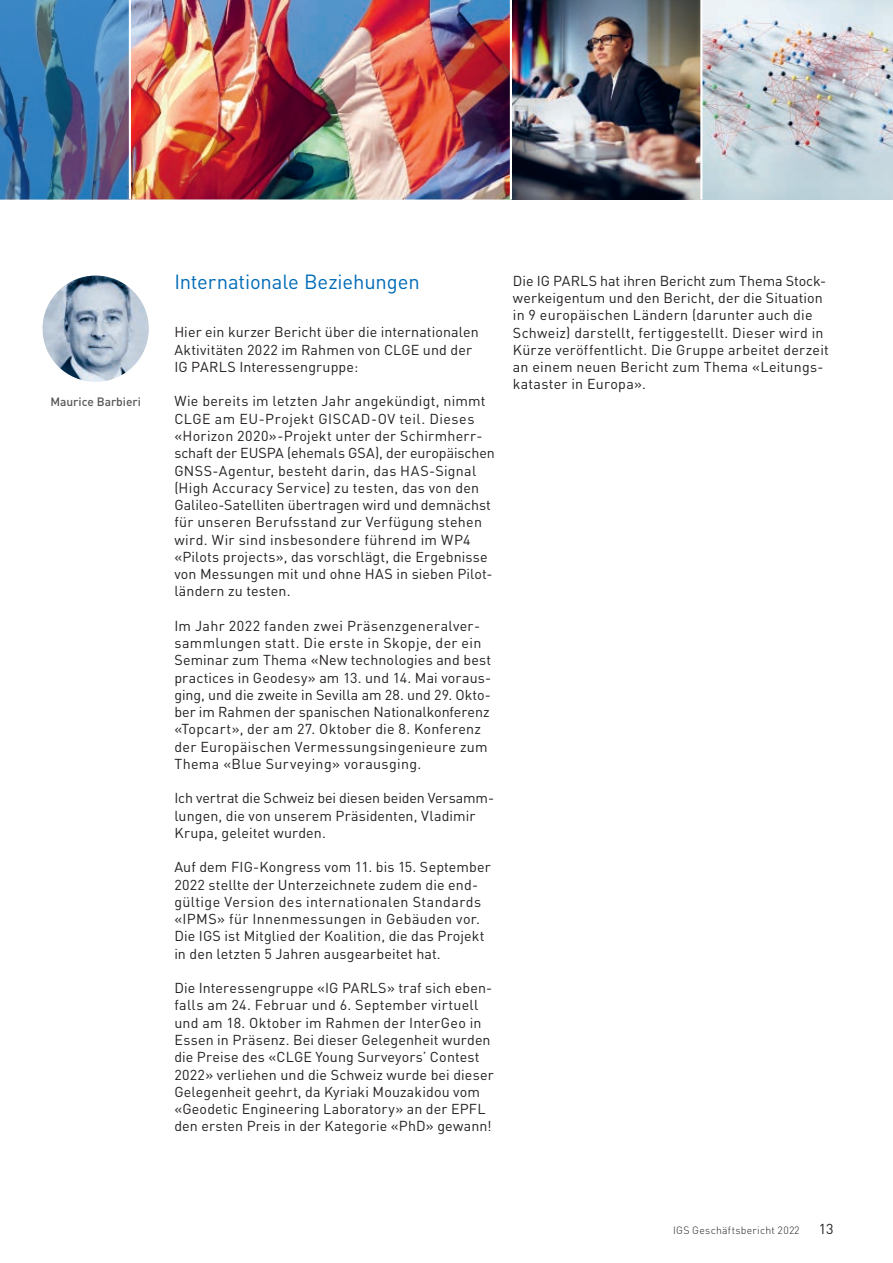
<style>
.page{position:relative;width:893px;height:1263px;background:#fff}
.page>*{position:absolute;margin:0;border:0;box-sizing:border-box;transform-origin:0 0}
.t1{font:20.25px "DINOT";letter-spacing:-.005em;color:#006bb6}
.t2{font:14.25px/17.2px "DINOT";letter-spacing:.015em;color:#231f20}
.t3{font:500 12px "DINOT";color:#57585a}
.t4{font:300 10.5px "DINOT";letter-spacing:.025em;color:#231f20}
</style>
<div class="page">
<img style="left:512px;top:0;width:188px;height:199px">
<img style="left:131px;top:0;width:379px;height:199px">
<img style="left:702px;top:0;width:191px;height:199px">
<img style="left:0;top:0;width:129px;height:199px">
<img style="left:43px;top:276px;width:106px;height:106px;border-radius:53px">
<p class="t3" style="left:50px;top:394px;width:92px">Maurice Barbieri</p>
<h1 class="t1" style="left:174px;top:269px;width:247px">Internationale Beziehungen</h1>
<p class="t2" style="left:174px;top:323px;width:306px">Hier ein kurzer Bericht über die internationalen<br>Aktivitäten 2022 im Rahmen von CLGE und der<br>IG PARLS Interessengruppe:</p>
<p class="t2" style="left:174px;top:392px;width:322px">Wie bereits im letzten Jahr angekündigt, nimmt CLGE am EU-Projekt GISCAD-OV teil. Dieses «Horizon 2020»-Projekt unter der Schirmherr&shy;schaft der EUSPA (ehemals GSA), der europäischen GNSS-Agentur, besteht darin, das HAS-Signal (High Accuracy Service) zu testen, das von den Galileo-Satelliten übertragen wird und demnächst für unseren Berufsstand zur Verfügung stehen wird. Wir sind insbesondere führend im WP4 «Pilots projects», das vorschlägt, die Ergebnisse von Messungen mit und ohne HAS in sieben Pilot&shy;ländern zu testen.</p>
<p class="t2" style="left:174px;top:617px;width:318px">Im Jahr 2022 fanden zwei Präsenzgeneralver&shy;sammlungen statt. Die erste in Skopje, der ein Seminar zum Thema «New technologies and best practices in Geodesy» am 13. und 14. Mai voraus&shy;ging, und die zweite in Sevilla am 28. und 29. Okto&shy;ber im Rahmen der spanischen Nationalkonferenz «Topcart», der am 27. Oktober die 8. Konferenz der Europäischen Vermessungsingenieure zum Thema «Blue Surveying» vorausging.</p>
<p class="t2" style="left:174px;top:789px;width:319px">Ich vertrat die Schweiz bei diesen beiden Versamm&shy;lungen, die von unserem Präsidenten, Vladimir<br>Krupa, geleitet wurden.</p>
<p class="t2" style="left:174px;top:858px;width:318px">Auf dem FIG-Kongress vom 11. bis 15. September 2022 stellte der Unterzeichnete zudem die end&shy;gültige Version des internationalen Standards «IPMS» für Innenmessungen in Gebäuden vor.<br>Die IGS ist Mitglied der Koalition, die das Projekt in den letzten 5 Jahren ausgearbeitet hat.</p>
<p class="t2" style="left:174px;top:979px;width:321px">Die Interessengruppe «IG PARLS» traf sich eben&shy;falls am 24. Februar und 6. September virtuell und am 18. Oktober im Rahmen der InterGeo in Essen in Präsenz. Bei dieser Gelegenheit wurden die Preise des «CLGE Young Surveyors’ Contest 2022» verliehen und die Schweiz wurde bei dieser Gelegenheit geehrt, da Kyriaki Mouzakidou vom «Geodetic Engineering Laboratory» an der EPFL den ersten Preis in der Kategorie «PhD» gewann!</p>
<p class="t2" style="left:513px;top:272px;width:318px">Die IG PARLS hat ihren Bericht zum Thema Stock&shy;werkeigentum und den Bericht, der die Situation in 9 europäischen Ländern (darunter auch die Schweiz) darstellt, fertiggestellt. Dieser wird in Kürze veröffentlicht. Die Gruppe arbeitet derzeit an einem neuen Bericht zum Thema «Leitungs&shy;kataster in Europa».</p>
<p class="t4" style="left:673px;top:1224px;width:128px">IGS Geschäftsbericht 2022</p>
<p class="t2" style="left:819px;top:1220px;width:16px">13</p>
</div>
